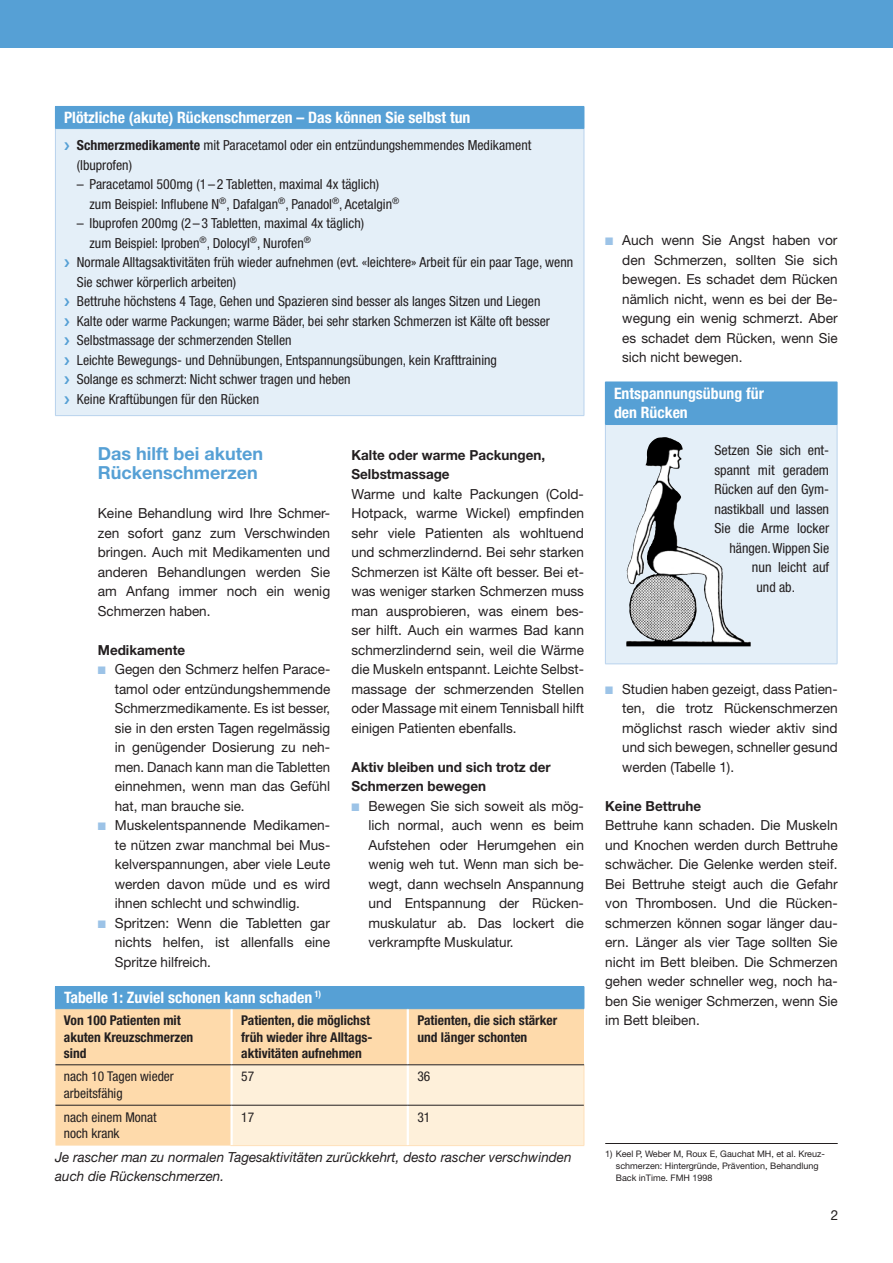
<style>
.page{position:relative;width:893px;height:1263px;background:#fff}
.page>*{position:absolute;margin:0;border:0;box-sizing:border-box;transform-origin:0 0}
.t1{font:700 18px/19.5px "Helvetica Neue";color:#56a0d5}
.t2{font:700 condensed 15.75px/18.8px "Helvetica Neue";color:#fff}
.t3{font:13.8px/19.5px "Helvetica Neue";color:#231f20;text-align:justify}
.t4{font:condensed 13.8px/19.5px "Helvetica Neue";color:#231f20}
.t5{font:700 13.8px/19.5px "Helvetica Neue";color:#231f20}
.t6{font:italic 13.8px/19.5px "Helvetica Neue";color:#231f20}
.t7{font:700 condensed 13.5px/16.5px "Helvetica Neue";color:#231f20}
.t8{font:condensed 13.5px/16.5px "Helvetica Neue";color:#231f20}
.t9{font:9px/12px "Helvetica Neue";color:#231f20}
.s1{font-weight:700}
.s2{color:#9cc3e7}
</style>
<div class="page">
<hr style="left:605px;top:1143px;width:233px;height:1px;background:#231f20">
<div style="left:0;top:0;width:893px;height:47px;background:#56a0d5"></div>
<div style="left:55px;top:106px;width:529px;height:23px;background:#56a0d5"></div>
<div style="left:55px;top:129px;width:529px;height:287px;background:#e4eff8"></div>
<hr style="left:55px;top:129px;width:1px;height:286px;background:#b9d3ed">
<hr style="left:584px;top:129px;width:1px;height:286px;background:#b9d3ed">
<hr style="left:55px;top:415px;width:529px;height:1px;background:#b9d3ed">
<svg style="left:584px;top:107px;width:1px;height:21px"></svg>
<div style="left:605px;top:382px;width:232px;height:42px;background:#56a0d5"></div>
<svg style="left:606px;top:425px;width:231px;height:239px;fill:#e4eff8"></svg>
<hr style="left:605px;top:425px;width:1px;height:239px;background:#b9d3ed">
<hr style="left:837px;top:425px;width:1px;height:239px;background:#b9d3ed">
<hr style="left:605px;top:664px;width:232px;height:1px;background:#b9d3ed">
<hr style="left:837px;top:382px;width:1px;height:42px;background:#56a0d5">
<hr style="left:605px;top:424px;width:232px;height:1px;background:#56a0d5">
<img style="left:627px;top:437px;width:34px;height:148px">
<div style="left:55px;top:986px;width:529px;height:23px;background:#56a0d5"></div>
<div style="left:55px;top:1009px;width:529px;height:136px;background:#fedaab"></div>
<div style="left:233px;top:1065px;width:351px;height:80px;background:#fef0da"></div>
<hr style="left:230px;top:1009px;width:3px;height:55px;background:#fff">
<hr style="left:407px;top:1009px;width:2px;height:55px;background:#fff">
<hr style="left:230px;top:1065px;width:3px;height:40px;background:#fff">
<hr style="left:407px;top:1065px;width:2px;height:40px;background:#fff">
<hr style="left:230px;top:1105px;width:3px;height:40px;background:#fff">
<hr style="left:407px;top:1105px;width:2px;height:40px;background:#fff">
<hr style="left:230px;top:1145px;width:178px;height:1px;background:#fee0ba">
<hr style="left:584px;top:1105px;width:1px;height:40px;background:#fee0ba">
<hr style="left:408px;top:1145px;width:176px;height:1px;background:#fee0ba">
<hr style="left:584px;top:1065px;width:1px;height:40px;background:#fee0ba">
<hr style="left:55px;top:1064px;width:177px;height:1px;background:#231f20">
<hr style="left:232px;top:1064px;width:176px;height:1px;background:#231f20">
<hr style="left:408px;top:1064px;width:176px;height:1px;background:#231f20">
<hr style="left:55px;top:1105px;width:177px;height:1px;background:#231f20">
<hr style="left:232px;top:1105px;width:176px;height:1px;background:#231f20">
<hr style="left:408px;top:1105px;width:176px;height:1px;background:#231f20">
<svg style="left:584px;top:987px;width:1px;height:21px"></svg>
<p class="t2" style="left:64px;top:108px;width:408px">Plötzliche (akute) Rückenschmerzen – Das können Sie selbst tun</p>
<p class="t4" style="left:77px;top:136px;width:456px"><span class="s1">Schmerzmedikamente</span> mit Paracetamol oder ein entzündungshemmendes Medikament (Ibuprofen)</p>
<p class="t4" style="left:90px;top:175px;width:311px;text-indent:-13px">– Paracetamol 500mg (1 –2 Tabletten, maximal 4x täglich) zum Beispiel: Influbene N<sup>®</sup>, Dafalgan<sup>®</sup>, Panadol<sup>®</sup>, Acetalgin<sup>®</sup></p>
<p class="t4" style="left:77px;top:214px;width:289px">– Ibuprofen 200mg (2– 3 Tabletten, maximal 4x täglich)</p>
<p class="t4" style="left:90px;top:233px;width:223px">zum Beispiel: Iproben<sup>®</sup>, Dolocyl<sup>®</sup>, Nurofen<sup>®</sup></p>
<p class="t4" style="left:77px;top:253px;width:498px">Normale Alltagsaktivitäten früh wieder aufnehmen (evt. «leichtere» Arbeit für ein paar Tage, wenn</p>
<p class="t4" style="left:77px;top:272px;width:161px">Sie schwer körperlich arbeiten)</p>
<p class="t4" style="left:77px;top:292px;width:465px">Bettruhe höchstens 4 Tage, Gehen und Spazieren sind besser als langes Sitzen und Liegen</p>
<p class="t4" style="left:77px;top:311px;width:475px">Kalte oder warme Packungen; warme Bäder, bei sehr starken Schmerzen ist Kälte oft besser</p>
<p class="t4" style="left:77px;top:331px;width:216px">Selbstmassage der schmerzenden Stellen</p>
<p class="t4" style="left:77px;top:350px;width:422px">Leichte Bewegungs- und Dehnübungen, Entspannungsübungen, kein Krafttraining</p>
<p class="t4" style="left:77px;top:370px;width:275px">Solange es schmerzt: Nicht schwer tragen und heben</p>
<p class="t4" style="left:77px;top:389px;width:184px">Keine Kraftübungen für den Rücken</p>
<p class="t2" style="left:614px;top:384px;width:151px">Entspannungsübung für den Rücken</p>
<p class="t4" style="left:714px;top:441px;width:116px">Setzen Sie sich ent-</p>
<p class="t4" style="left:714px;top:460px;width:116px">spannt mit geradem</p>
<p class="t4" style="left:714px;top:480px;width:116px">Rücken auf den Gym-</p>
<p class="t4" style="left:714px;top:499px;width:116px">nastikball und lassen</p>
<p class="t4" style="left:714px;top:519px;width:116px">Sie die Arme locker</p>
<p class="t4" style="left:729px;top:538px;width:101px">hängen. Wippen Sie</p>
<p class="t4" style="left:752px;top:558px;width:79px">nun leicht auf</p>
<p class="t4" style="left:756px;top:577px;width:40px">und ab.</p>
<p class="t3" style="left:622px;top:230px;width:217px;text-indent:-17px"><span class="s2">■</span> Auch wenn Sie Angst haben vor den Schmerzen, sollten Sie sich bewegen. Es schadet dem Rücken nämlich nicht, wenn es bei der Be&shy;wegung ein wenig schmerzt. Aber es schadet dem Rücken, wenn Sie sich nicht bewegen.</p>
<h1 class="t1" style="left:98px;top:443px;width:167px">Das hilft bei akuten<br>Rückenschmerzen</h1>
<p class="t3" style="left:98px;top:503px;width:234px">Keine Behandlung wird Ihre Schmer&shy;zen sofort ganz zum Verschwinden bringen. Auch mit Medikamenten und anderen Behandlungen werden Sie am Anfang immer noch ein wenig Schmerzen haben.</p>
<p class="t5" style="left:98px;top:640px;width:89px">Medikamente</p>
<p class="t3" style="left:115px;top:659px;width:217px;text-indent:-17px"><span class="s2">■</span> Gegen den Schmerz helfen Parace&shy;tamol oder entzündungshemmende Schmerzmedikamente. Es ist besser, sie in den ersten Tagen regelmässig in genügender Dosierung zu neh&shy;men. Danach kann man die Tabletten einnehmen, wenn man das Gefühl hat, man brauche sie.</p>
<p class="t3" style="left:115px;top:815px;width:217px;text-indent:-17px"><span class="s2">■</span> Muskelentspannende Medikamen&shy;te nützen zwar manchmal bei Mus&shy;kelverspannungen, aber viele Leute werden davon müde und es wird ihnen schlecht und schwindlig.</p>
<p class="t3" style="left:115px;top:913px;width:217px;text-indent:-17px"><span class="s2">■</span> Spritzen: Wenn die Tabletten gar nichts helfen, ist allenfalls eine Spritze hilfreich.</p>
<p class="t5" style="left:352px;top:445px;width:195px">Kalte oder warme Packungen,<br>Selbstmassage</p>
<p class="t3" style="left:351px;top:484px;width:234px">Warme und kalte Packungen (Cold-Hotpack, warme Wickel) empfinden sehr viele Patienten als wohltuend und schmerzlindernd. Bei sehr starken Schmerzen ist Kälte oft besser. Bei et&shy;was weniger starken Schmerzen muss man ausprobieren, was einem bes&shy;ser hilft. Auch ein warmes Bad kann schmerzlindernd sein, weil die Wärme die Muskeln entspannt. Leichte Selbst&shy;massage der schmerzenden Stellen oder Massage mit einem Tennisball hilft einigen Patienten ebenfalls.</p>
<p class="t5" style="left:351px;top:757px;width:201px">Aktiv bleiben und sich trotz der<br>Schmerzen bewegen</p>
<p class="t3" style="left:369px;top:796px;width:217px;text-indent:-17px"><span class="s2">■</span> Bewegen Sie sich soweit als mög&shy;lich normal, auch wenn es beim Aufstehen oder Herumgehen ein wenig weh tut. Wenn man sich be&shy;wegt, dann wechseln Anspannung und Entspannung der Rücken&shy;muskulatur ab. Das lockert die verkrampfte Muskulatur.</p>
<p class="t3" style="left:622px;top:679px;width:217px;text-indent:-17px"><span class="s2">■</span> Studien haben gezeigt, dass Patien&shy;ten, die trotz Rückenschmerzen möglichst rasch wieder aktiv sind und sich bewegen, schneller gesund werden (Tabelle 1).</p>
<p class="t5" style="left:605px;top:796px;width:97px">Keine Bettruhe</p>
<p class="t3" style="left:605px;top:815px;width:234px">Bettruhe kann schaden. Die Muskeln und Knochen werden durch Bettruhe schwächer. Die Gelenke werden steif.<br>Bei Bettruhe steigt auch die Gefahr von Thrombosen. Und die Rücken&shy;schmerzen können sogar länger dau&shy;ern. Länger als vier Tage sollten Sie nicht im Bett bleiben. Die Schmerzen gehen weder schneller weg, noch ha&shy;ben Sie weniger Schmerzen, wenn Sie im Bett bleiben.</p>
<p class="t2" style="left:64px;top:988px;width:259px">Tabelle 1: Zuviel schonen kann schaden <sup>1)</sup></p>
<p class="t7" style="left:64px;top:1012px;width:131px">Von 100 Patienten mit akuten Kreuzschmerzen sind</p>
<p class="t7" style="left:241px;top:1012px;width:133px">Patienten, die möglichst früh wieder ihre Alltags&shy;aktivitäten aufnehmen</p>
<p class="t7" style="left:417px;top:1012px;width:141px">Patienten, die sich stärker und länger schonten</p>
<p class="t8" style="left:64px;top:1068px;width:112px">nach 10 Tagen wieder arbeitsfähig</p>
<p class="t8" style="left:241px;top:1068px;width:14px">57</p>
<p class="t8" style="left:417px;top:1068px;width:14px">36</p>
<p class="t8" style="left:64px;top:1109px;width:94px">nach einem Monat noch krank</p>
<p class="t8" style="left:241px;top:1109px;width:14px">17</p>
<p class="t8" style="left:417px;top:1109px;width:14px">31</p>
<p class="t6" style="left:55px;top:1147px;width:518px">Je rascher man zu normalen Tagesaktivitäten zurückkehrt, desto rascher verschwinden auch die Rückenschmerzen.</p>
<p class="t9" style="left:616px;top:1147px;width:210px;text-indent:-11px">1) Keel P, Weber M, Roux E, Gauchat MH, et al. Kreuz&shy;schmerzen: Hintergründe, Prävention, Behandlung<br>Back inTime. FMH 1998</p>
<p class="t3" style="left:831px;top:1205px;width:9px">2</p>
</div>
